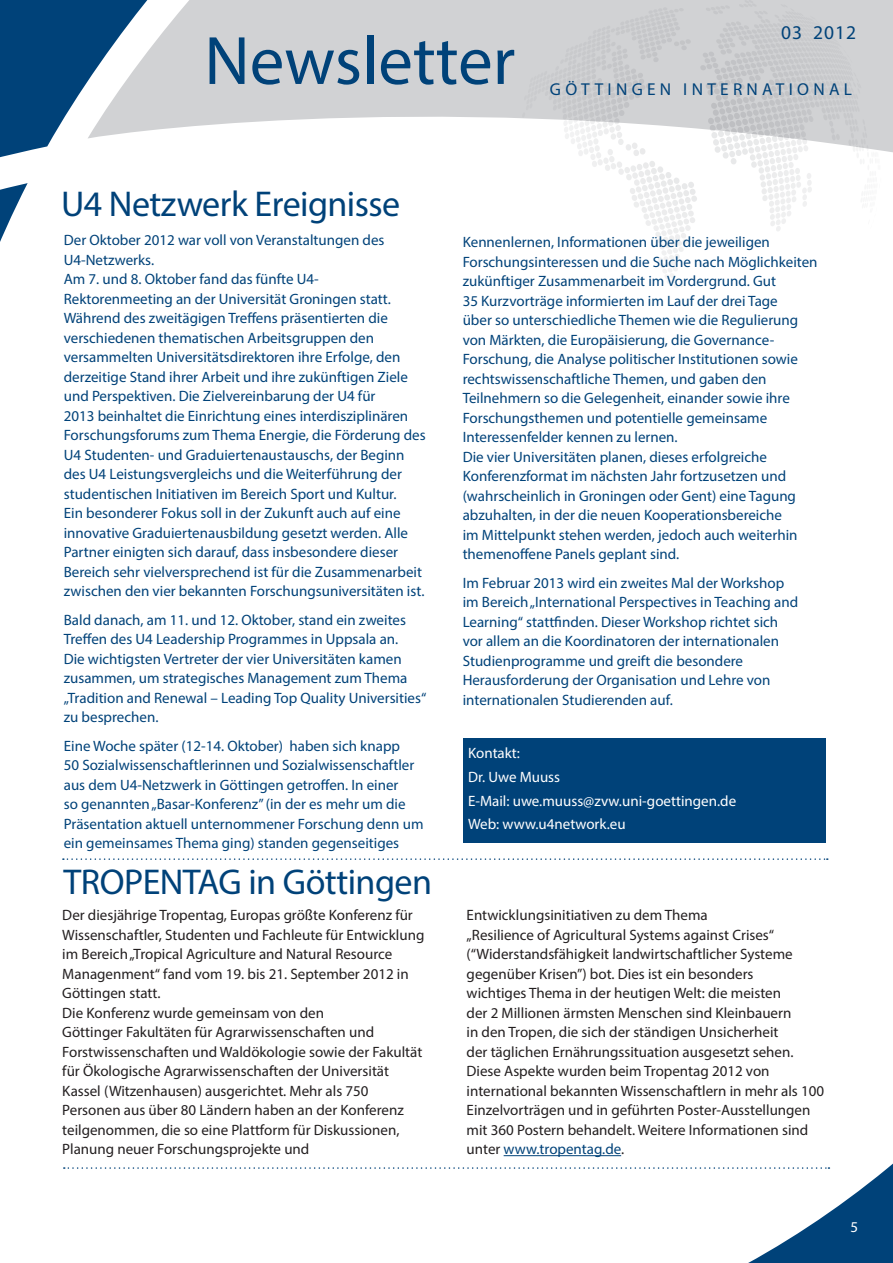
<style>
.page{position:relative;width:893px;height:1263px;background:#fff}
.page>*{position:absolute;margin:0;border:0;box-sizing:border-box;transform-origin:0 0}
.t1{font:69px "Myriad Pro";color:#004279}
.t2{font:36px "Myriad Pro";letter-spacing:-.015em;color:#004279}
.t3{font:19.5px "Myriad Pro";letter-spacing:.05em;color:#004279}
.t4{font:17.25px "Myriad Pro";color:#004279}
.t5{font:15px/19.5px "Myriad Pro";color:#004279}
.t6{font:15px/19.5px "Myriad Pro";color:#231f20}
.t7{font:15px/23.7px "Myriad Pro";color:#fff}
.s1{color:#004279}
</style>
<div class="page">
<svg style="left:158px;top:0;width:735px;height:153px;fill:#d1d2d4"></svg>
<svg style="left:0;top:0;width:158px;height:158px"></svg>
<svg style="left:0;top:183px;width:28px;height:59px"></svg>
<svg style="left:522px;top:0;width:359px;height:288px"></svg>
<svg style="left:64px;top:1155px;width:829px;height:108px"></svg>
<svg style="left:63px;top:858px;width:765px;height:2px"></svg>
<div style="left:463px;top:739px;width:363px;height:104px;background:#004279"></div>
<hr style="left:504px;top:1155px;width:117px;height:1px;background:#004279">
<h1 class="t1" style="left:204px;top:18px;width:312px">Newsletter</h1>
<h3 class="t3" style="left:781px;top:21px;width:77px">03 2012</h3>
<p class="t4" style="left:550px;top:78px;width:30px">Göttingen</p>
<p class="t4" style="left:683px;top:78px;width:23px">International</p>
<h2 class="t2" style="left:61px;top:182px;width:341px">U4 Netzwerk Ereignisse</h2>
<p class="t5" style="left:64px;top:230px;width:363px">Der Oktober 2012 war voll von Veranstaltungen des U4-Netzwerks.<br>Am 7. und 8. Oktober fand das fünfte U4- Rektorenmeeting an der Universität Groningen statt.<br>Während des zweitägigen Treffens präsentierten die verschiedenen thematischen Arbeitsgruppen den versammelten Universitätsdirektoren ihre Erfolge, den derzeitige Stand ihrer Arbeit und ihre zukünftigen Ziele und Perspektiven. Die Zielvereinbarung der U4 für<br>2013 beinhaltet die Einrichtung eines interdisziplinären Forschungsforums zum Thema Energie, die Förderung des U4 Studenten- und Graduiertenaustauschs, der Beginn des U4 Leistungsvergleichs und die Weiterführung der studentischen Initiativen im Bereich Sport und Kultur.<br>Ein besonderer Fokus soll in der Zukunft auch auf eine innovative Graduiertenausbildung gesetzt werden. Alle Partner einigten sich darauf, dass insbesondere dieser Bereich sehr vielversprechend ist für die Zusammenarbeit zwischen den vier bekannten Forschungsuniversitäten ist.</p>
<p class="t5" style="left:64px;top:610px;width:364px">Bald danach, am 11. und 12. Oktober, stand ein zweites Treffen des U4 Leadership Programmes in Uppsala an.<br>Die wichtigsten Vertreter der vier Universitäten kamen zusammen, um strategisches Management zum Thema „Tradition and Renewal – Leading Top Quality Universities“ zu besprechen.</p>
<p class="t5" style="left:64px;top:736px;width:361px">Eine Woche später (12-14. Oktober) haben sich knapp<br>50 Sozialwissenschaftlerinnen und Sozialwissenschaftler aus dem U4-Netzwerk in Göttingen getroffen. In einer<br>so genannten „Basar-Konferenz” (in der es mehr um die Präsentation aktuell unternommener Forschung denn um ein gemeinsames Thema ging) standen gegenseitiges</p>
<p class="t5" style="left:463px;top:232px;width:356px">Kennenlernen, Informationen über die jeweiligen Forschungsinteressen und die Suche nach Möglichkeiten zukünftiger Zusammenarbeit im Vordergrund. Gut<br>35 Kurzvorträge informierten im Lauf der drei Tage<br>über so unterschiedliche Themen wie die Regulierung von Märkten, die Europäisierung, die Governance-Forschung, die Analyse politischer Institutionen sowie rechtswissenschaftliche Themen, und gaben den Teilnehmern so die Gelegenheit, einander sowie ihre Forschungsthemen und potentielle gemeinsame Interessenfelder kennen zu lernen.<br>Die vier Universitäten planen, dieses erfolgreiche Konferenzformat im nächsten Jahr fortzusetzen und (wahrscheinlich in Groningen oder Gent) eine Tagung abzuhalten, in der die neuen Kooperationsbereiche<br>im Mittelpunkt stehen werden, jedoch auch weiterhin themenoffene Panels geplant sind.</p>
<p class="t5" style="left:463px;top:573px;width:337px">Im Februar 2013 wird ein zweites Mal der Workshop im Bereich „International Perspectives in Teaching and Learning“ stattfinden. Dieser Workshop richtet sich vor allem an die Koordinatoren der internationalen Studienprogramme und greift die besondere Herausforderung der Organisation und Lehre von internationalen Studierenden auf.</p>
<p class="t7" style="left:468px;top:741px;width:270px">Kontakt:<br>Dr. Uwe Muuss<br>E-Mail: uwe.muuss@zvw.uni-goettingen.de<br>Web: www.u4network.eu</p>
<h2 class="t2" style="left:63px;top:860px;width:370px">TROPENTAG in Göttingen</h2>
<p class="t6" style="left:62px;top:905px;width:364px">Der diesjährige Tropentag, Europas größte Konferenz für Wissenschaftler, Studenten und Fachleute für Entwicklung im Bereich „Tropical Agriculture and Natural Resource Managenment“ fand vom 19. bis 21. September 2012 in Göttingen statt.<br>Die Konferenz wurde gemeinsam von den<br>Göttinger Fakultäten für Agrarwissenschaften und Forstwissenschaften und Waldökologie sowie der Fakultät für Ökologische Agrarwissenschaften der Universität Kassel (Witzenhausen) ausgerichtet. Mehr als 750<br>Personen aus über 80 Ländern haben an der Konferenz teilgenommen, die so eine Plattform für Diskussionen, Planung neuer Forschungsprojekte und</p>
<p class="t6" style="left:467px;top:905px;width:359px">Entwicklungsinitiativen zu dem Thema<br>„Resilience of Agricultural Systems against Crises“ (“Widerstandsfähigkeit landwirtschaftlicher Systeme gegenüber Krisen”) bot. Dies ist ein besonders<br>wichtiges Thema in der heutigen Welt: die meisten<br>der 2 Millionen ärmsten Menschen sind Kleinbauern<br>in den Tropen, die sich der ständigen Unsicherheit<br>der täglichen Ernährungssituation ausgesetzt sehen.<br>Diese Aspekte wurden beim Tropentag 2012 von international bekannten Wissenschaftlern in mehr als 100<br>Einzelvorträgen und in geführten Poster-Ausstellungen mit 360 Postern behandelt. Weitere Informationen sind unter <span class="s1">www.tropentag.de</span>.</p>
<p class="t7" style="left:850px;top:1215px;width:9px">5</p>
</div>
